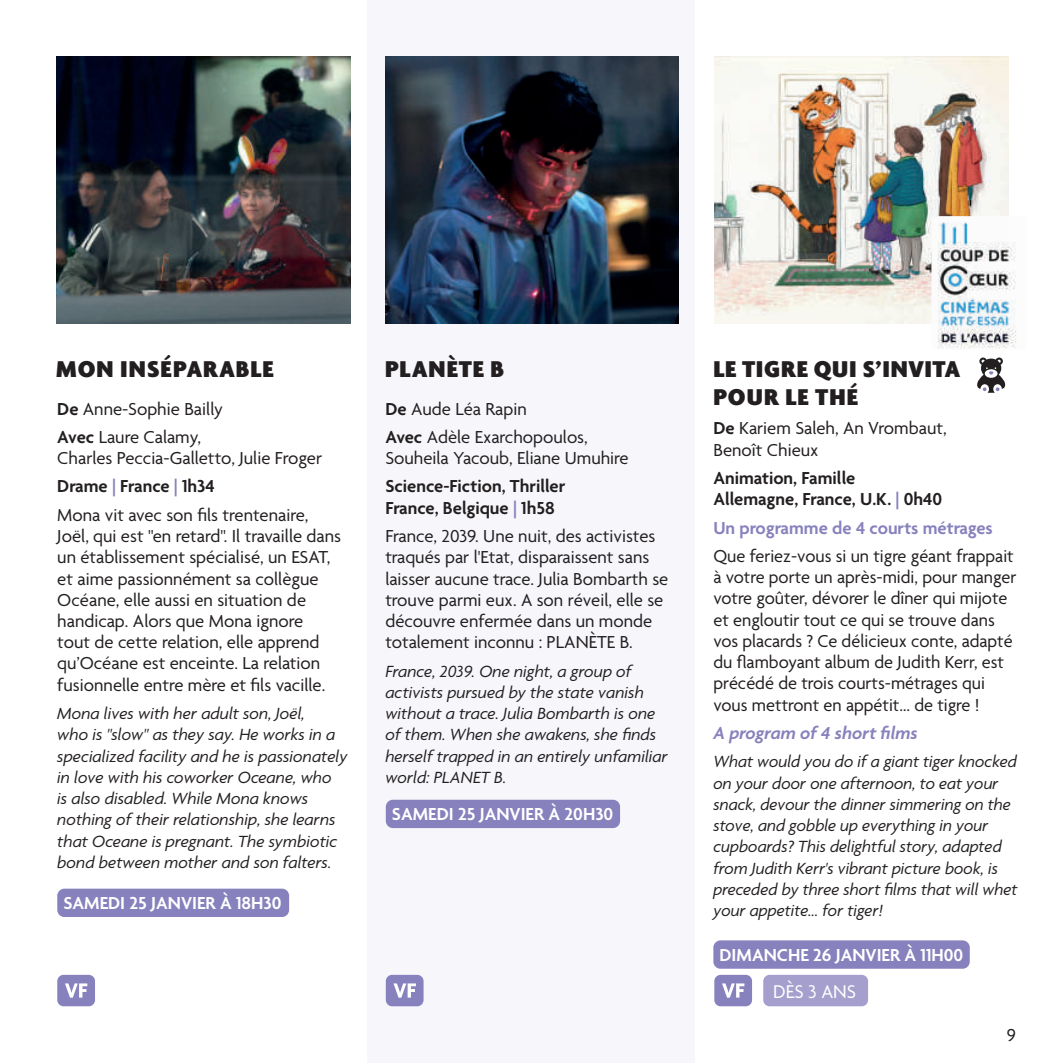
<style>
.page{position:relative;width:1063px;height:1063px;background:#fff}
.page>*{position:absolute;margin:0;border:0;box-sizing:border-box;transform-origin:0 0}
.t1{font:900 condensed 24.75px/27.5px "Agenda";letter-spacing:.03em;color:#231f20;scale:1.17 1}
.t2{font:20px "Agenda";color:#fff}
.t3{font:18.75px/21.2px "Agenda";color:#231f20}
.t4{font:600 18.75px/21.2px "Agenda";color:#231f20}
.t5{font:600 18.75px "Agenda";color:#fff}
.t6{font:600 18.75px "Agenda";color:#8781bd}
.t7{font:italic 600 18.75px "Agenda";color:#8781bd}
.t8{font:italic 17.5px/21.2px "Agenda";color:#231f20}
.s1{font-weight:600}
.s2{font-weight:600;color:#8781bd}
.s3{color:#8781bd}
</style>
<div class="page">
<div style="left:368px;top:0;width:327px;height:1063px;background:#f7f7fb"></div>
<div style="left:57px;top:889px;width:232px;height:28px;background:#8781bd;border-radius:7px"></div>
<div style="left:386px;top:800px;width:234px;height:28px;background:#8781bd;border-radius:7px"></div>
<div style="left:713px;top:940px;width:257px;height:29px;background:#8781bd;border-radius:7px"></div>
<svg style="left:977px;top:358px;width:29px;height:35px"></svg>
<div style="left:57px;top:975px;width:38px;height:31px;background:#8781bd;border-radius:6px"></div>
<svg style="left:65px;top:983px;width:22px;height:15px"></svg>
<div style="left:386px;top:975px;width:38px;height:31px;background:#8781bd;border-radius:6px"></div>
<svg style="left:393px;top:983px;width:23px;height:15px"></svg>
<div style="left:714px;top:975px;width:38px;height:31px;background:#8781bd;border-radius:6px"></div>
<svg style="left:722px;top:983px;width:22px;height:15px"></svg>
<div style="left:763px;top:975px;width:105px;height:31px;background:#a49fcd;border-radius:6px"></div>
<img style="left:714px;top:57px;width:294px;height:267px">
<img style="left:385px;top:57px;width:294px;height:267px">
<img style="left:56px;top:57px;width:294px;height:267px">
<img style="left:931px;top:216px;width:85px;height:133px">
<h1 class="t1" style="left:56px;top:357px;width:187px">MON INSÉPARABLE</h1>
<h1 class="t1" style="left:385px;top:357px;width:104px">PLANÈTE B</h1>
<p class="t3" style="left:57px;top:396px;width:167px;line-height:28.2px"><span class="s1">De</span> Anne-Sophie Bailly<br><span class="s1">Avec</span> Laure Calamy,</p>
<p class="t3" style="left:57px;top:445px;width:266px;line-height:28.2px">Charles Peccia-Galletto, Julie Froger<br><span class="s1">Drame</span> <span class="s2">|</span> <span class="s1">France</span> <span class="s2">|</span> <span class="s1">1h34<br></span>Mona vit avec son fils trentenaire,</p>
<p class="t3" style="left:57px;top:527px;width:285px">Joël, qui est "en retard". Il travaille dans un établissement spécialisé, un ESAT, et aime passionnément sa collègue Océane, elle aussi en situation de handicap. Alors que Mona ignore<br>tout de cette relation, elle apprend qu’Océane est enceinte. La relation fusionnelle entre mère et fils vacille.</p>
<p class="t8" style="left:57px;top:703px;width:292px">Mona lives with her adult son, Joël,<br>who is "slow" as they say. He works in a specialized facility and he is passionately in love with his coworker Oceane, who<br>is also disabled. While Mona knows nothing of their relationship, she learns that Oceane is pregnant. The symbiotic bond between mother and son falters.</p>
<p class="t5" style="left:63px;top:893px;width:220px">SAMEDI 25 JANVIER À 18H30</p>
<p class="t3" style="left:385px;top:396px;width:204px;line-height:28.2px"><span class="s1">De</span> Aude Léa Rapin<br><span class="s1">Avec</span> Adèle Exarchopoulos,</p>
<p class="t3" style="left:385px;top:449px;width:245px">Souheila Yacoub, Eliane Umuhire</p>
<p class="t4" style="left:385px;top:477px;width:182px">Science-Fiction, Thriller<br>France, Belgique <span class="s3">|</span> 1h58</p>
<p class="t3" style="left:385px;top:527px;width:285px">France, 2039. Une nuit, des activistes traqués par l'Etat, disparaissent sans laisser aucune trace. Julia Bombarth se trouve parmi eux. A son réveil, elle se découvre enfermée dans un monde totalement inconnu : PLANÈTE B.</p>
<p class="t8" style="left:385px;top:660px;width:284px">France, 2039. One night, a group of activists pursued by the state vanish without a trace. Julia Bombarth is one of them. When she awakens, she finds herself trapped in an entirely unfamiliar world: PLANET B.</p>
<p class="t5" style="left:392px;top:804px;width:223px">SAMEDI 25 JANVIER À 20H30</p>
<h1 class="t1" style="left:713px;top:357px;width:213px">LE TIGRE QUI S’INVITA<br>POUR LE THÉ</h1>
<p class="t3" style="left:713px;top:419px;width:235px"><span class="s1">De</span> Kariem Saleh, An Vrombaut,<br>Benoît Chieux</p>
<p class="t4" style="left:713px;top:468px;width:230px">Animation, Famille<br>Allemagne, France, U.K. <span class="s3">|</span> 0h40</p>
<p class="t6" style="left:713px;top:517px;width:281px">Un programme de 4 courts métrages</p>
<p class="t3" style="left:713px;top:546px;width:305px">Que feriez-vous si un tigre géant frappait à votre porte un après-midi, pour manger votre goûter, dévorer le dîner qui mijote et engloutir tout ce qui se trouve dans vos placards ? Ce délicieux conte, adapté du flamboyant album de Judith Kerr, est précédé de trois courts-métrages qui vous mettront en appétit… de tigre !</p>
<p class="t7" style="left:713px;top:723px;width:206px">A program of 4 short films</p>
<p class="t8" style="left:713px;top:751px;width:306px">What would you do if a giant tiger knocked on your door one afternoon, to eat your snack, devour the dinner simmering on the stove, and gobble up everything in your cupboards? This delightful story, adapted from Judith Kerr's vibrant picture book, is preceded by three short films that will whet your appetite... for tiger!</p>
<p class="t5" style="left:720px;top:945px;width:245px">DIMANCHE 26 JANVIER À 11H00</p>
<p class="t2" style="left:773px;top:981px;width:85px">DÈS 3 ANS</p>
<p class="t3" style="left:1007px;top:1026px;width:11px">9</p>
</div>
